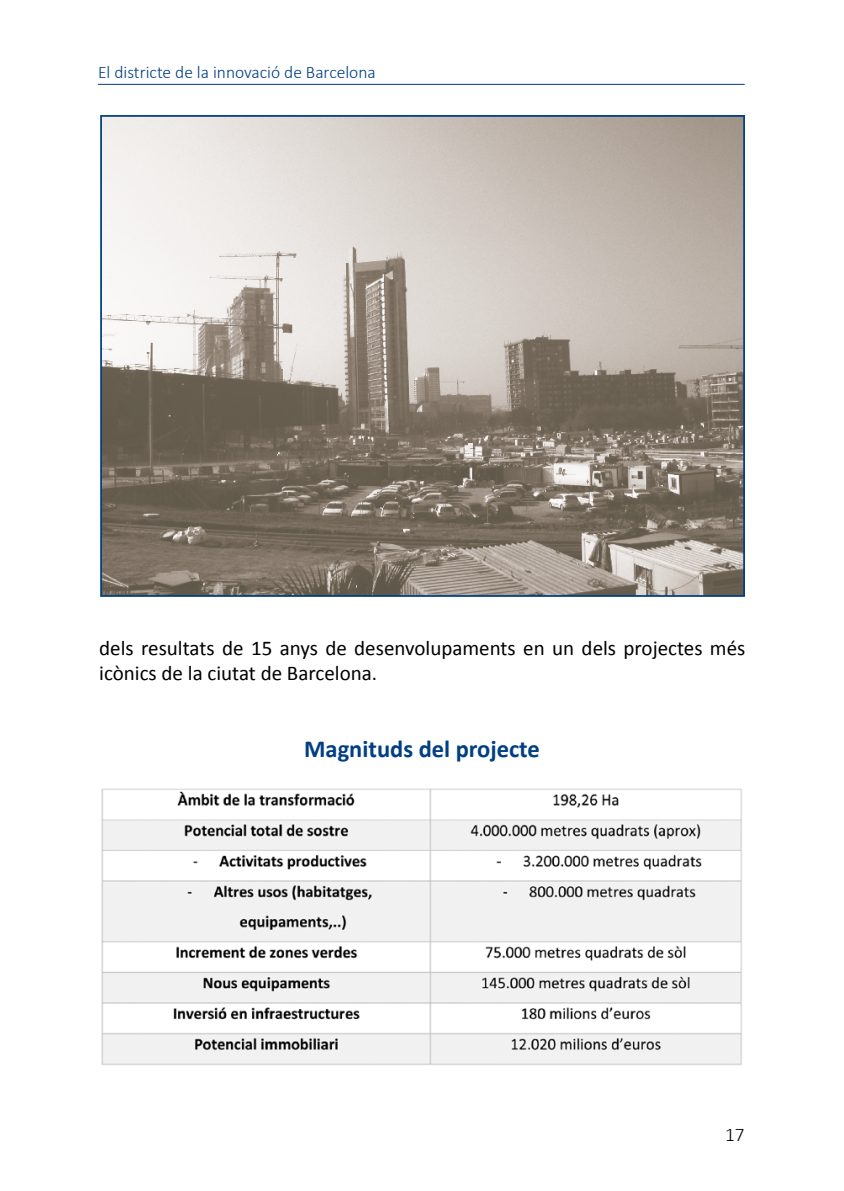
<style>
.page{position:relative;width:844px;height:1191px;background:#fff}
.page>*{position:absolute;margin:0;border:0;box-sizing:border-box;transform-origin:0 0}
.t1{font:700 24.5px "Calibri";color:#003f82}
.t2{font:21px/25.2px "Calibri";color:#000}
.t3{font:300 19.25px "Calibri";color:#000}
.t4{font:300 17.5px "Calibri";color:#003f82}
</style>
<div class="page">
<hr style="left:98px;top:84px;width:646px;height:1px;background:#003f82">
<img style="left:101px;top:788px;width:641px;height:277px">
<img style="left:103px;top:118px;width:638px;height:476px">
<div style="left:100px;top:115px;width:644px;height:482px;border:2px solid #003f82"></div>
<p class="t4" style="left:98px;top:61px;width:279px">El districte de la innovació de Barcelona</p>
<p class="t2" style="left:99px;top:634px;width:647px">dels resultats de 15 anys de desenvolupaments en un dels projectes més icònics de la ciutat de Barcelona.</p>
<p class="t1" style="left:304px;top:733px;width:237px">Magnituds del projecte</p>
<p class="t3" style="left:725px;top:1122px;width:21px">17</p>
</div>
